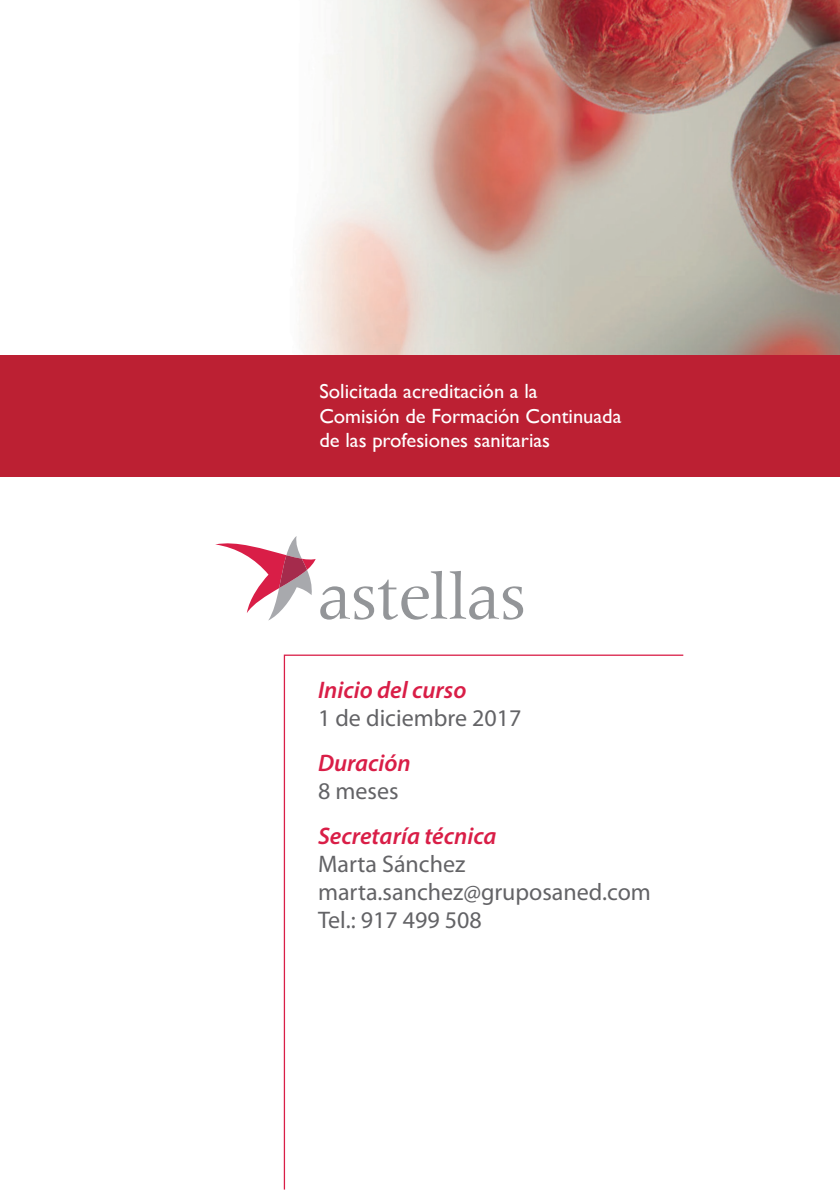
<style>
.page{position:relative;width:840px;height:1191px;background:#fff}
.page>*{position:absolute;margin:0;border:0;box-sizing:border-box;transform-origin:0 0}
.t1{font:24px/28px "Myriad Pro";color:#636366}
.t2{font:italic 600 24px "Myriad Pro";color:#d91e47}
.t3{font:20.6px/24.6px "Gill Sans";color:#fff}
</style>
<div class="page">
<img style="left:299px;top:0;width:540px;height:355px">
<div style="left:0;top:355px;width:839px;height:121px;background:#bc2033"></div>
<svg style="left:215px;top:536px;width:308px;height:84px"></svg>
<svg style="left:283px;top:654px;width:401px;height:536px"></svg>
<p class="t3" style="left:319px;top:379px;width:303px">Solicitada acreditación a la<br>Comisión de Formación Continuada de las profesiones sanitarias</p>
<p class="t2" style="left:318px;top:674px;width:150px">Inicio del curso</p>
<p class="t1" style="left:318px;top:703px;width:205px">1 de diciembre 2017</p>
<p class="t2" style="left:318px;top:747px;width:94px">Duración</p>
<p class="t1" style="left:318px;top:776px;width:82px">8 meses</p>
<p class="t2" style="left:318px;top:821px;width:180px">Secretaría técnica</p>
<p class="t1" style="left:318px;top:849px;width:334px">Marta Sánchez marta.sanchez@gruposaned.com<br>Tel.: 917 499 508</p>
</div>
